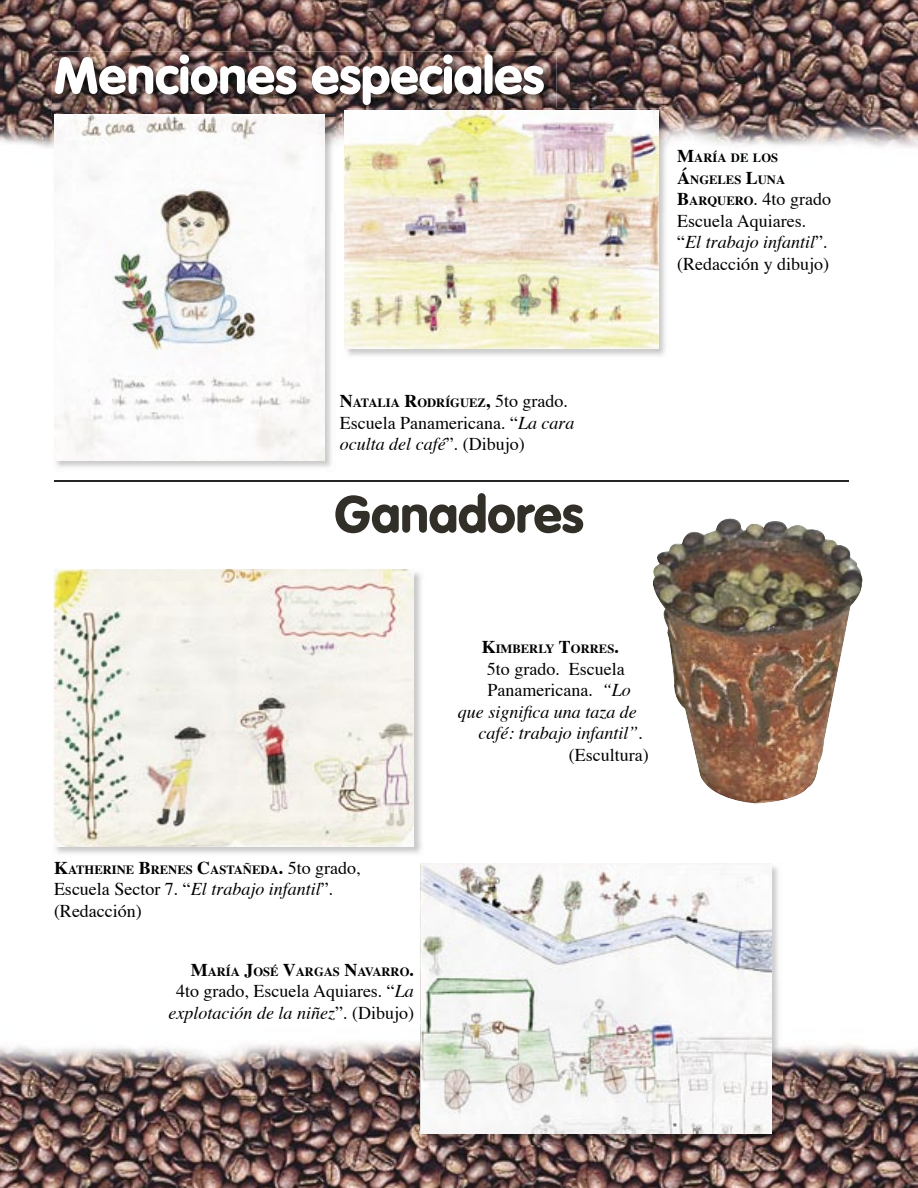
<style>
.page{position:relative;width:918px;height:1188px;background:#fff}
.page>*{position:absolute;margin:0;border:0;box-sizing:border-box;transform-origin:0 0}
.t1{font:900 51px "VAG Rounded";color:#fff}
.t2{font:900 51px "VAG Rounded";color:#312f28}
.t3{font:18px/21.6px "Times";color:#000}
.t4{font:italic 18px "Times";color:#000}
.t5{font:700 12.6px/21.6px "Times";color:#000}
.s1{font-size:18px}
.s2{font-weight:700}
.s3{font-weight:700;font-size:12.6px}
.s4{font-style:italic}
.s5{font-weight:400;font-size:18px}
</style>
<div class="page">
<img style="left:0;top:0;width:918px;height:148px">
<img style="left:0;top:1042px;width:918px;height:146px">
<img style="left:52px;top:52px;width:505px;height:65px">
<img style="left:53px;top:113px;width:282px;height:355px">
<img style="left:54px;top:115px;width:271px;height:345px">
<img style="left:653px;top:518px;width:210px;height:286px">
<img style="left:343px;top:109px;width:326px;height:247px">
<img style="left:343px;top:109px;width:214px;height:8px">
<img style="left:344px;top:110px;width:314px;height:239px">
<img style="left:419px;top:863px;width:363px;height:281px">
<img style="left:421px;top:864px;width:351px;height:270px">
<img style="left:55px;top:572px;width:367px;height:282px">
<img style="left:54px;top:569px;width:360px;height:277px">
<hr style="left:54px;top:480px;width:794px;height:2px;background:#272626">
<h1 class="t1" style="left:54px;top:45px;width:492px">Menciones especiales</h1>
<p class="t5" style="left:677px;top:147px;width:109px"><span class="s1">M</span>ARÍA DE LOS<br><span class="s1">Á</span>NGELES <span class="s1">L</span>UNA</p>
<p class="t3" style="left:677px;top:189px;width:155px"><span class="s2">B</span><span class="s3">ARQUERO</span>. 4to grado<br>Escuela Aquiares. “<span class="s4">El trabajo infantil</span>”. (Redacción y dibujo)</p>
<p class="t5" style="left:340px;top:393px;width:230px"><span class="s1">N</span>ATALIA <span class="s1">R</span>ODRÍGUEZ<span class="s1">,</span> <span class="s5">5to grado.</span></p>
<p class="t3" style="left:340px;top:413px;width:236px">Escuela Panamericana. “<span class="s4">La cara oculta del café</span>”. (Dibujo)</p>
<h1 class="t2" style="left:334px;top:484px;width:251px">Ganadores</h1>
<p class="t5" style="left:54px;top:859px;width:308px"><span class="s1">K</span>ATHERINE <span class="s1">B</span>RENES <span class="s1">C</span>ASTAÑEDA<span class="s1">.</span> <span class="s5">5to grado,</span></p>
<p class="t3" style="left:54px;top:879px;width:281px">Escuela Sector 7. “<span class="s4">El trabajo infantil</span>”. (Redacción)</p>
<p class="t5" style="left:191px;top:961px;width:225px"><span class="s1">M</span>ARÍA <span class="s1">J</span>OSÉ <span class="s1">V</span>ARGAS <span class="s1">N</span>AVARRO<span class="s1">.</span></p>
<p class="t3" style="left:169px;top:981px;width:247px;text-align:center">4to grado, Escuela Aquiares. “<span class="s4">La explotación de la niñez</span>”. (Dibujo)</p>
<p class="t5" style="left:482px;top:638px;width:139px"><span class="s1">K</span>IMBERLY <span class="s1">T</span>ORRES<span class="s1">.</span></p>
<p class="t3" style="left:487px;top:659px;width:139px">5to grado. Escuela</p>
<p class="t3" style="left:487px;top:680px;width:145px">Panamericana. <span class="s4">“Lo</span></p>
<p class="t4" style="left:458px;top:701px;width:180px">que significa una taza de</p>
<p class="t4" style="left:478px;top:722px;width:166px">café: trabajo infantil”.</p>
<p class="t3" style="left:569px;top:745px;width:81px">(Escultura)</p>
</div>
